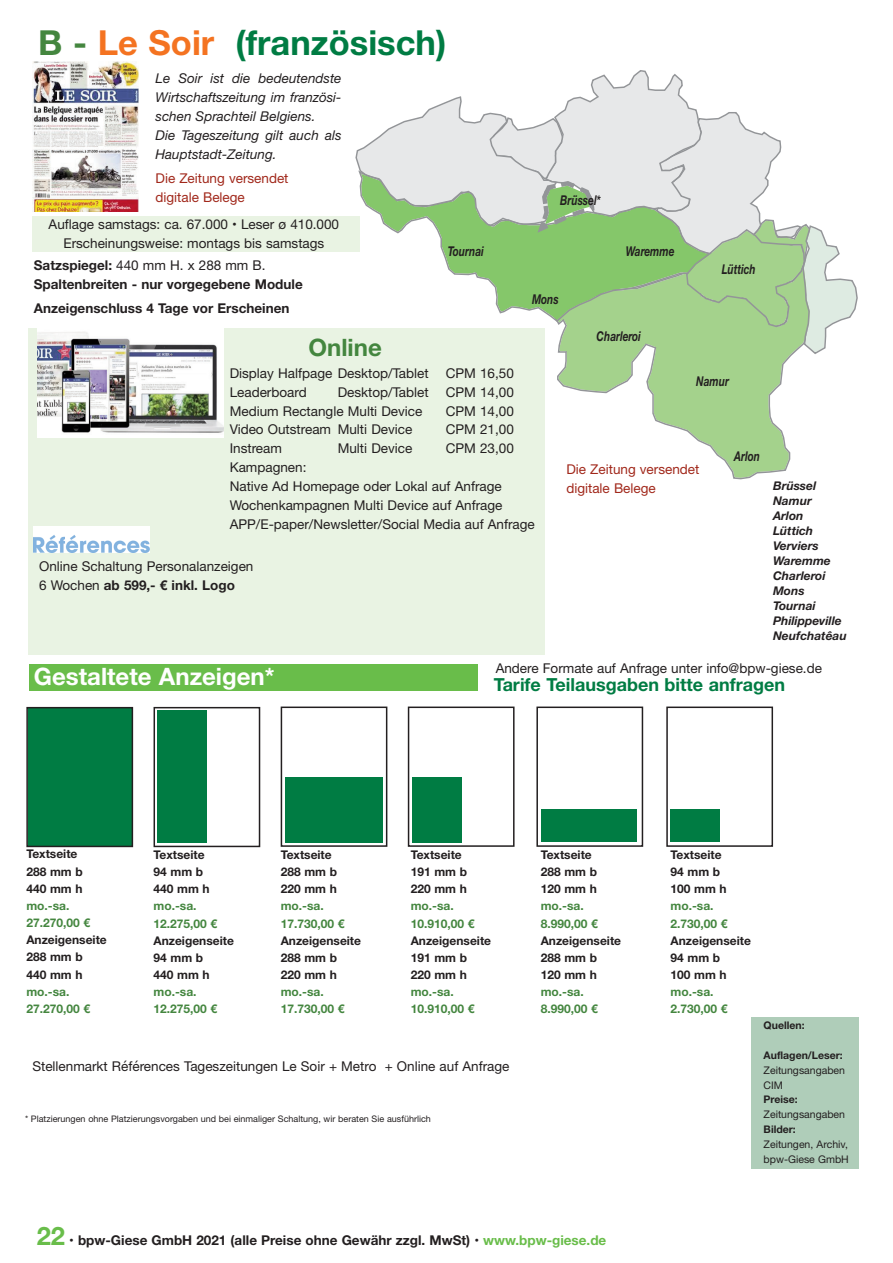
<style>
.page{position:relative;width:893px;height:1263px;background:#fff}
.page>*{position:absolute;margin:0;border:0;box-sizing:border-box;transform-origin:0 0}
.t1{font:700 34.5px "Helvetica Neue";color:#007c43}
.t2{font:700 24px "Helvetica Neue";color:#fff}
.t3{font:700 24px "Helvetica Neue";color:#44863f}
.t4{font:700 18px "Helvetica Neue";color:#007c43}
.t5{font:13.5px/18.9px "Helvetica Neue";color:#231f20}
.t6{font:700 13.5px/19.4px "Helvetica Neue";color:#231f20}
.t7{font:italic 13.5px/18.9px "Helvetica Neue";color:#231f20}
.t8{font:13.5px/18.9px "Helvetica Neue";color:#a1281b}
.t9{font:italic 700 13.5px "Helvetica Neue";color:#231f20;scale:.75 1}
.t10{font:700 12px/17.1px "Helvetica Neue";color:#231f20}
.t11{font:700 12px/17.1px "Helvetica Neue";color:#44863f}
.t12{font:italic 700 12px/15px "Helvetica Neue";color:#231f20}
.t13{font:10.5px/14.7px "Helvetica Neue";color:#231f20}
.t14{font:700 10.5px "Helvetica Neue";color:#231f20}
.t15{font:9px "Helvetica Neue";color:#231f20}
.s1{color:#44863f}
.s2{color:#f47321}
.s3{font-weight:400}
.s4{font-weight:700}
.s5{font-size:25.5px;color:#69bd4a}
.s6{color:#69bd4a}
</style>
<div class="page">
<svg style="left:557px;top:354px;width:236px;height:125px"></svg>
<svg style="left:355px;top:70px;width:503px;height:284px"></svg>
<img style="left:32px;top:61px;width:106px;height:150px">
<div style="left:32px;top:216px;width:328px;height:36px;background:#e9f3e3"></div>
<div style="left:29px;top:328px;width:516px;height:326px;background:#e9f3e3"></div>
<div style="left:29px;top:665px;width:448px;height:26px;background:#69bd4a"></div>
<div style="left:28px;top:708px;width:104px;height:138px;background:#007c43"></div>
<div style="left:26px;top:707px;width:107px;height:140px;border:2px solid #231f20"></div>
<div style="left:154px;top:707px;width:106px;height:140px;border:2px solid #231f20"></div>
<div style="left:158px;top:711px;width:49px;height:132px;background:#007c43"></div>
<div style="left:281px;top:706px;width:106px;height:141px;border:2px solid #231f20"></div>
<div style="left:285px;top:777px;width:98px;height:65px;background:#007c43"></div>
<div style="left:408px;top:706px;width:107px;height:141px;border:2px solid #231f20"></div>
<div style="left:412px;top:777px;width:49px;height:65px;background:#007c43"></div>
<div style="left:536px;top:706px;width:107px;height:141px;border:2px solid #231f20"></div>
<div style="left:541px;top:809px;width:95px;height:33px;background:#007c43"></div>
<div style="left:666px;top:706px;width:107px;height:141px;border:2px solid #231f20"></div>
<div style="left:670px;top:809px;width:50px;height:33px;background:#007c43"></div>
<div style="left:751px;top:1018px;width:107px;height:151px;background:#afcdb9"></div>
<img style="left:37px;top:328px;width:186px;height:109px">
<img style="left:34px;top:526px;width:115px;height:26px">
<h1 class="t1" style="left:38px;top:30px;width:409px"><span class="s1">B -</span> <span class="s2">Le Soir</span> (französisch)</h1>
<p class="t7" style="left:156px;top:70px;width:187px">Le Soir ist die bedeutendste<br>Wirtschaftszeitung im französi&shy;schen Sprachteil Belgiens.<br>Die Tageszeitung gilt auch als<br>Hauptstadt-Zeitung.</p>
<p class="t8" style="left:156px;top:170px;width:135px">Die Zeitung versendet digitale Belege</p>
<p class="t5" style="left:49px;top:216px;width:292px;text-align:center">Auflage samstags: ca. 67.000 • Leser ø 410.000<br>Erscheinungsweise: montags bis samstags</p>
<p class="t6" style="left:34px;top:256px;width:270px">Satzspiegel: <span class="s3">440 mm H. x 288 mm B.<br></span>Spaltenbreiten - nur vorgegebene Module</p>
<p class="t6" style="left:34px;top:299px;width:257px">Anzeigenschluss 4 Tage vor Erscheinen</p>
<h2 class="t3" style="left:309px;top:339px;width:75px">Online</h2>
<p class="t9" style="left:448px;top:243px;width:49px">Tournai</p>
<p class="t9" style="left:560px;top:192px;width:55px">Brüssel*</p>
<p class="t9" style="left:532px;top:292px;width:37px">Mons</p>
<p class="t9" style="left:626px;top:243px;width:66px">Waremme</p>
<p class="t9" style="left:597px;top:328px;width:61px">Charleroi</p>
<p class="t9" style="left:722px;top:262px;width:47px">Lüttich</p>
<p class="t5" style="left:230px;top:365px;width:201px">Display Halfpage Desktop/Tablet</p>
<p class="t5" style="left:446px;top:365px;width:70px">CPM 16,50</p>
<p class="t5" style="left:230px;top:384px;width:79px">Leaderboard</p>
<p class="t5" style="left:338px;top:384px;width:93px">Desktop/Tablet</p>
<p class="t5" style="left:446px;top:384px;width:70px">CPM 14,00</p>
<p class="t5" style="left:230px;top:403px;width:194px">Medium Rectangle Multi Device</p>
<p class="t5" style="left:446px;top:403px;width:70px">CPM 14,00</p>
<p class="t5" style="left:230px;top:422px;width:184px">Video Outstream Multi Device</p>
<p class="t5" style="left:446px;top:422px;width:70px">CPM 21,00</p>
<p class="t5" style="left:230px;top:440px;width:54px">Instream</p>
<p class="t5" style="left:338px;top:440px;width:76px">Multi Device</p>
<p class="t5" style="left:446px;top:440px;width:70px">CPM 23,00</p>
<p class="t5" style="left:230px;top:459px;width:307px">Kampagnen:<br>Native Ad Homepage oder Lokal auf Anfrage Wochenkampagnen Multi Device auf Anfrage APP/E-paper/Newsletter/Social Media auf Anfrage</p>
<p class="t5" style="left:39px;top:557px;width:216px">Online Schaltung Personalanzeigen<br>6 Wochen <span class="s4">ab 599,- € inkl. Logo</span></p>
<p class="t9" style="left:696px;top:374px;width:45px">Namur</p>
<p class="t8" style="left:566px;top:461px;width:135px">Die Zeitung versendet digitale Belege</p>
<p class="t9" style="left:734px;top:448px;width:36px">Arlon</p>
<p class="t12" style="left:773px;top:479px;width:75px">Brüssel<br>Namur<br>Arlon<br>Lüttich<br>Verviers<br>Waremme<br>Charleroi<br>Mons<br>Tournai<br>Philippeville<br>Neufchatêau</p>
<h2 class="t2" style="left:34px;top:668px;width:242px">Gestaltete Anzeigen*</h2>
<p class="t5" style="left:496px;top:660px;width:328px">Andere Formate auf Anfrage unter info@bpw-giese.de</p>
<h3 class="t4" style="left:494px;top:678px;width:293px">Tarife Teilausgaben bitte anfragen</h3>
<p class="t10" style="left:26px;top:847px;width:58px">Textseite<br>288 mm b<br>440 mm h</p>
<p class="t11" style="left:26px;top:898px;width:65px">mo.-sa.<br>27.270,00 €</p>
<p class="t10" style="left:26px;top:933px;width:82px">Anzeigenseite<br>288 mm b<br>440 mm h</p>
<p class="t11" style="left:26px;top:984px;width:65px">mo.-sa.<br>27.270,00 €</p>
<p class="t10" style="left:154px;top:847px;width:58px">Textseite<br>94 mm b<br>440 mm h</p>
<p class="t11" style="left:154px;top:899px;width:65px">mo.-sa.<br>12.275,00 €</p>
<p class="t10" style="left:154px;top:933px;width:82px">Anzeigenseite<br>94 mm b<br>440 mm h</p>
<p class="t11" style="left:154px;top:984px;width:65px">mo.-sa.<br>12.275,00 €</p>
<p class="t10" style="left:281px;top:847px;width:58px">Textseite<br>288 mm b<br>220 mm h</p>
<p class="t11" style="left:281px;top:899px;width:65px">mo.-sa.<br>17.730,00 €</p>
<p class="t10" style="left:281px;top:933px;width:82px">Anzeigenseite<br>288 mm b<br>220 mm h</p>
<p class="t11" style="left:281px;top:984px;width:65px">mo.-sa.<br>17.730,00 €</p>
<p class="t10" style="left:411px;top:847px;width:58px">Textseite<br>191 mm b<br>220 mm h</p>
<p class="t11" style="left:411px;top:899px;width:65px">mo.-sa.<br>10.910,00 €</p>
<p class="t10" style="left:411px;top:933px;width:82px">Anzeigenseite<br>191 mm b<br>220 mm h</p>
<p class="t11" style="left:411px;top:984px;width:65px">mo.-sa.<br>10.910,00 €</p>
<p class="t10" style="left:541px;top:847px;width:58px">Textseite<br>288 mm b<br>120 mm h</p>
<p class="t11" style="left:541px;top:899px;width:59px">mo.-sa.<br>8.990,00 €</p>
<p class="t10" style="left:541px;top:933px;width:82px">Anzeigenseite<br>288 mm b<br>120 mm h</p>
<p class="t11" style="left:541px;top:984px;width:59px">mo.-sa.<br>8.990,00 €</p>
<p class="t10" style="left:670px;top:847px;width:58px">Textseite<br>94 mm b<br>100 mm h</p>
<p class="t11" style="left:670px;top:899px;width:59px">mo.-sa.<br>2.730,00 €</p>
<p class="t10" style="left:670px;top:933px;width:82px">Anzeigenseite<br>94 mm b<br>100 mm h</p>
<p class="t11" style="left:670px;top:984px;width:59px">mo.-sa.<br>2.730,00 €</p>
<p class="t5" style="left:32px;top:1058px;width:479px">Stellenmarkt Références Tageszeitungen Le Soir + Metro + Online auf Anfrage</p>
<p class="t15" style="left:25px;top:1115px;width:407px">* Platzierungen ohne Platzierungsvorgaben und bei einmaliger Schaltung, wir beraten Sie ausführlich</p>
<p class="t6" style="left:37px;top:1232px;width:571px"><span class="s5">22</span> • bpw-Giese GmbH 2021 (alle Preise ohne Gewähr zzgl. MwSt) • <span class="s6">www.bpw-giese.de</span></p>
<p class="t14" style="left:764px;top:1022px;width:43px">Quellen:</p>
<p class="t14" style="left:764px;top:1051px;width:81px">Auflagen/Leser:</p>
<p class="t13" style="left:764px;top:1064px;width:83px">Zeitungsangaben<br>CIM</p>
<p class="t14" style="left:764px;top:1096px;width:36px">Preise:</p>
<p class="t13" style="left:764px;top:1108px;width:83px">Zeitungsangaben</p>
<p class="t14" style="left:764px;top:1126px;width:34px">Bilder:</p>
<p class="t13" style="left:764px;top:1138px;width:87px">Zeitungen, Archiv, bpw-Giese GmbH</p>
</div>
